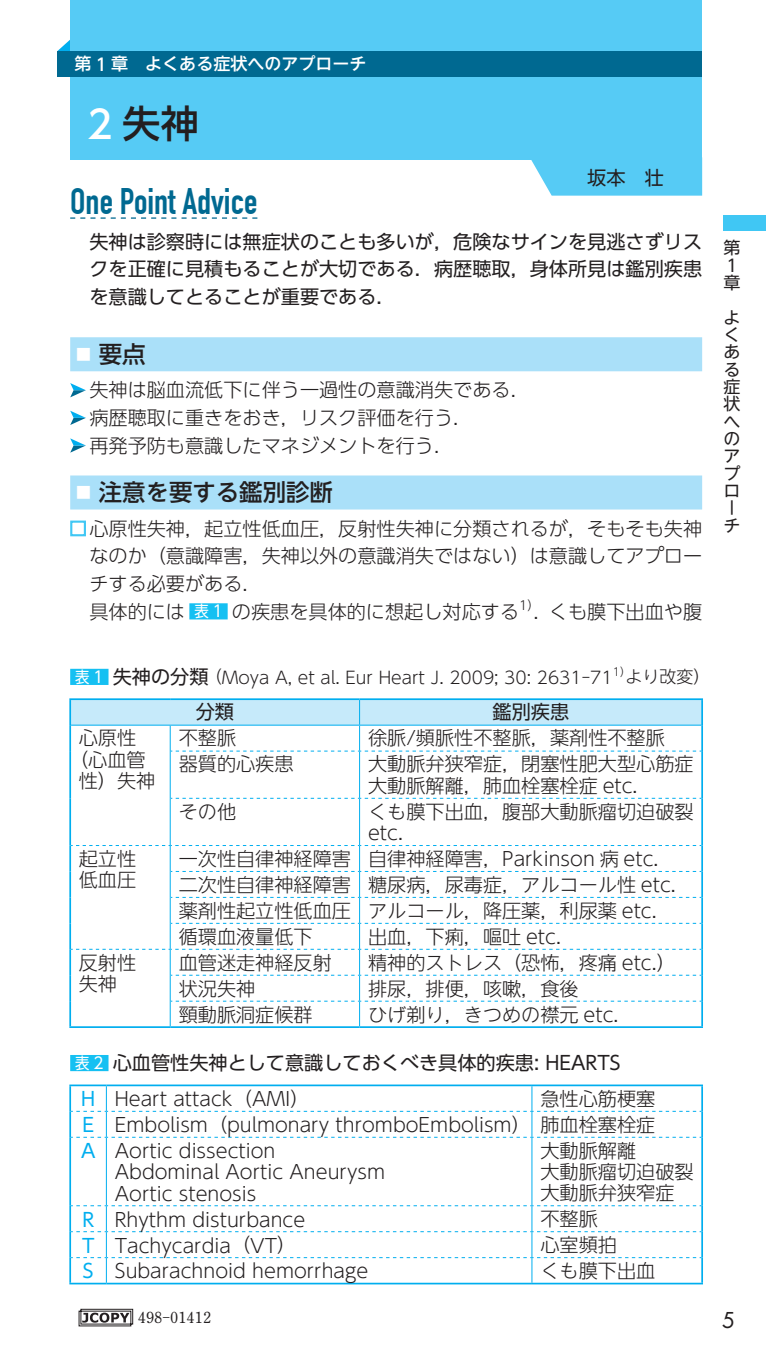
<style>
.page{position:relative;width:766px;height:1361px;background:#fff}
.page>*{position:absolute;margin:0;border:0;box-sizing:border-box;transform-origin:0 0}
.t1{font:500 38.4px "UD Shin Go Pr 6";color:#231f20}
.t2{font:700 36px "DIN Condensed";color:#006991}
.t3{font:500 23.4px "UD Shin Go Pr 6";color:#231f20}
.t4{font:21.3px "Futura Std";color:#231f20}
.t5{font:300 19.2px/21.3px "UD Shin Go Pr 6";color:#231f20}
.t6{font:19.2px/27.6px "UD Shin Go Pr 6";color:#231f20;text-align:justify}
.t7{font:19.2px "Ntoday Std Light KS";color:#231f20}
.t8{font:300 17.1px "UD Shin Go Pr 6";color:#231f20}
.t9{font:17.1px "Ntoday Std Medium KS";color:#fff}
.t10{font:17.1px/17.4px "Ntoday Std Regular KS";color:#231f20;text-align:justify}
.t11{font:17.1px/17.4px "UD Shin Go Pr 6";color:#231f20}
.t12{font:15.9px "UD Shin Go C Oniz Pr 6";color:#fff}
.t13{font:700 15.3px "Futo Min A101 Pr 6";color:#231f20}
.s1{font-family:"UD Shin Go Pr 6";font-weight:500}
.s2{color:#fff}
.s3{font-family:"Ryumin Pr 6";font-weight:400;font-size:15px;color:#fff}
.s4{font-family:"Ntoday Std Medium KS";font-weight:400}
.s5{font-family:"UD Shin Go C Oniz Pr 6";font-weight:400;font-size:15.9px;color:#fff}
.s6{font-weight:400;font-size:19.2px}
.s7{font-family:"Ntoday Std Light KS";font-weight:400}
.s8{font-family:"UD Shin Go Pr 6";font-weight:300}
.s9{color:#00aeef}
.s10{font-weight:300}
.s11{font-weight:400;color:#00aeef}
</style>
<div class="page">
<div style="left:70px;top:337px;width:632px;height:34px;background:#aae0f9"></div>
<div style="left:70px;top:475px;width:632px;height:34px;background:#aae0f9"></div>
<div style="left:189px;top:603px;width:38px;height:16px;background:#15c0f2"></div>
<svg style="left:70px;top:383px;width:16px;height:14px"></svg>
<svg style="left:70px;top:411px;width:16px;height:14px"></svg>
<svg style="left:70px;top:438px;width:16px;height:15px"></svg>
<div style="left:70px;top:520px;width:16px;height:16px;border:2px solid #40c7f4"></div>
<div style="left:723px;top:215px;width:42px;height:16px;background:#40c7f4"></div>
<svg style="left:78px;top:1308px;width:55px;height:18px"></svg>
<svg style="left:529px;top:159px;width:173px;height:37px;background:#63cff5"></svg>
<svg style="left:57px;top:40px;width:13px;height:11px"></svg>
<div style="left:70px;top:0;width:632px;height:159px;background:#56cbf5"></div>
<div style="left:57px;top:51px;width:645px;height:26px;background:#006991"></div>
<svg style="left:70px;top:217px;width:187px;height:2px"></svg>
<hr style="left:69px;top:698px;width:101px;height:2px;background:#00aeef">
<hr style="left:170px;top:698px;width:189px;height:2px;background:#00aeef">
<hr style="left:359px;top:698px;width:343px;height:2px;background:#00aeef">
<hr style="left:69px;top:1026px;width:101px;height:2px;background:#00aeef">
<hr style="left:170px;top:1026px;width:189px;height:2px;background:#00aeef">
<hr style="left:359px;top:1026px;width:343px;height:2px;background:#00aeef">
<hr style="left:69px;top:700px;width:2px;height:25px;background:#00aeef">
<hr style="left:69px;top:725px;width:2px;height:26px;background:#00aeef">
<hr style="left:69px;top:751px;width:2px;height:47px;background:#00aeef">
<hr style="left:701px;top:751px;width:1px;height:47px;background:#00aeef">
<hr style="left:69px;top:798px;width:2px;height:47px;background:#00aeef">
<hr style="left:701px;top:798px;width:1px;height:47px;background:#00aeef">
<hr style="left:69px;top:845px;width:2px;height:26px;background:#00aeef">
<hr style="left:69px;top:871px;width:2px;height:26px;background:#00aeef">
<hr style="left:69px;top:897px;width:2px;height:26px;background:#00aeef">
<hr style="left:69px;top:923px;width:2px;height:26px;background:#00aeef">
<hr style="left:69px;top:949px;width:2px;height:26px;background:#00aeef">
<hr style="left:69px;top:975px;width:2px;height:26px;background:#00aeef">
<hr style="left:69px;top:1001px;width:2px;height:25px;background:#00aeef">
<hr style="left:170px;top:751px;width:1px;height:47px;background:#00aeef">
<hr style="left:359px;top:751px;width:1px;height:47px;background:#00aeef">
<hr style="left:170px;top:798px;width:1px;height:47px;background:#00aeef">
<hr style="left:359px;top:799px;width:1px;height:46px;background:#00aeef">
<svg style="left:70px;top:699px;width:632px;height:52px"></svg>
<svg style="left:171px;top:798px;width:530px;height:1px"></svg>
<svg style="left:71px;top:845px;width:631px;height:181px"></svg>
<div style="left:70px;top:669px;width:38px;height:16px;background:#15c0f2"></div>
<hr style="left:69px;top:1084px;width:37px;height:2px;background:#00aeef">
<hr style="left:106px;top:1084px;width:425px;height:2px;background:#00aeef">
<hr style="left:531px;top:1084px;width:171px;height:2px;background:#00aeef">
<hr style="left:69px;top:1282px;width:37px;height:2px;background:#00aeef">
<hr style="left:106px;top:1282px;width:425px;height:2px;background:#00aeef">
<hr style="left:531px;top:1282px;width:171px;height:2px;background:#00aeef">
<hr style="left:69px;top:1086px;width:2px;height:25px;background:#00aeef">
<hr style="left:69px;top:1111px;width:2px;height:26px;background:#00aeef">
<hr style="left:69px;top:1137px;width:2px;height:68px;background:#00aeef">
<hr style="left:701px;top:1137px;width:1px;height:68px;background:#00aeef">
<hr style="left:69px;top:1205px;width:2px;height:26px;background:#00aeef">
<hr style="left:69px;top:1231px;width:2px;height:26px;background:#00aeef">
<hr style="left:69px;top:1257px;width:2px;height:25px;background:#00aeef">
<hr style="left:106px;top:1137px;width:1px;height:68px;background:#00aeef">
<hr style="left:531px;top:1137px;width:1px;height:68px;background:#00aeef">
<svg style="left:71px;top:1086px;width:631px;height:51px"></svg>
<svg style="left:71px;top:1205px;width:631px;height:77px"></svg>
<div style="left:70px;top:1055px;width:38px;height:16px;background:#15c0f2"></div>
<p class="t9" style="left:74px;top:51px;width:293px"><span class="s1">第 1 章　</span>よくある<span class="s1">症状</span>へのアプローチ</p>
<h1 class="t1" style="left:87px;top:92px;width:113px"><span class="s2">2</span> 失神</h1>
<p class="t6" style="left:587px;top:163px;width:78px">坂本　壮</p>
<h2 class="t2" style="left:70px;top:180px;width:189px">One Point Advice</h2>
<p class="t6" style="left:89px;top:227px;width:614px">失神は診察時には無症状のことも多いが，危険なサインを見逃さずリスクを正確に見積もることが大切である．病歴聴取，身体所見は鑑別疾患を意識してとることが重要である．</p>
<p class="t3" style="left:76px;top:335px;width:71px"><span class="s3">■</span> 要点</p>
<p class="t5" style="left:89px;top:376px;width:442px;line-height:27.6px">失神は脳血流低下に伴う一過性の意識消失である．病歴聴取に重きをおき，リスク評価を行う．<br>再発予防も意識したマネジメントを行う．</p>
<p class="t3" style="left:76px;top:473px;width:258px"><span class="s3">■</span> 注意<span class="s4">を</span>要<span class="s4">する</span>鑑別診断</p>
<p class="t5" style="left:89px;top:514px;width:614px;line-height:27.6px">心原性失神，起立性低血圧，反射性失神に分類されるが，そもそも失神なのか（意識障害，失神以外の意識消失ではない）は意識してアプローチする必要がある．<br>具体的には<span class="s5">表 1</span> の疾患を具体的に想起し対応する<sup>1）</sup>．くも膜下出血や腹</p>
<p class="t8" style="left:113px;top:663px;width:599px"><span class="s6">失神の分類</span>（Moya A, et al. Eur Heart J. 2009; 30： 2631︲71<sup>1）</sup><span class="s7">より</span>改変）</p>
<p class="t6" style="left:196px;top:698px;width:40px">分類</p>
<p class="t6" style="left:492px;top:698px;width:78px">鑑別疾患</p>
<p class="t5" style="left:69px;top:727px;width:88px;text-align:center">心原性<br>（心血管性）失神</p>
<p class="t5" style="left:179px;top:727px;width:59px">不整脈</p>
<p class="t5" style="left:368px;top:727px;width:298px">徐脈⊘頻脈性不整脈，薬剤性不整脈</p>
<p class="t12" style="left:75px;top:664px;width:30px">表1</p>
<p class="t5" style="left:179px;top:753px;width:116px">器質的心疾患</p>
<p class="t5" style="left:368px;top:753px;width:327px">大動脈弁狭窄症，閉塞性肥大型心筋症大動脈解離，肺血栓塞栓症 etc.</p>
<p class="t7" style="left:179px;top:797px;width:59px">その<span class="s8">他</span></p>
<p class="t5" style="left:368px;top:799px;width:327px"><span class="s7">くも</span>膜下出血，腹部大動脈瘤切迫破裂etc.</p>
<p class="t5" style="left:79px;top:847px;width:59px">起立性低血圧</p>
<p class="t5" style="left:179px;top:845px;width:498px;line-height:25.8px">一次性自律神経障害 自律神経障害，Parkinson 病 etc.二次性自律神経障害 糖尿病，尿毒症，<span class="s7">アルコール</span>性 etc.薬剤性起立性低血圧 <span class="s7">アルコール</span>，降圧薬，利尿薬 etc.循環血液量低下</p>
<p class="t5" style="left:368px;top:925px;width:194px">出血，下痢，嘔吐 etc.</p>
<p class="t5" style="left:79px;top:951px;width:59px">反射性失神</p>
<p class="t5" style="left:179px;top:951px;width:155px">血管迷走神経反射</p>
<p class="t5" style="left:368px;top:951px;width:309px">精神的<span class="s7">ストレス</span>（恐怖，疼痛 etc.）</p>
<p class="t5" style="left:179px;top:977px;width:78px">状況失神</p>
<p class="t5" style="left:368px;top:977px;width:212px">排尿，排便，咳嗽，食後</p>
<p class="t5" style="left:179px;top:1003px;width:135px">頸動脈洞症候群</p>
<p class="t5" style="left:368px;top:1003px;width:252px"><span class="s7">ひげ</span>剃<span class="s7">り</span>，<span class="s7">きつめの</span>襟元 etc.</p>
<p class="t6" style="left:81px;top:1044px;width:540px;line-height:36px;text-indent:31px">心血管性失神として意識しておくべき具体的疾患： HEARTS<br><span class="s9">H</span> <span class="s10">Heart attack（AMI）</span></p>
<p class="t12" style="left:75px;top:1050px;width:30px">表2</p>
<p class="t5" style="left:81px;top:1084px;width:575px;line-height:26.1px;text-align:justify;text-indent:459px">急性心筋梗塞<span class="s11">E</span> Embolism（pulmonary thromboEmbolism）肺血栓塞栓症<span class="s11">A</span> Aortic dissection</p>
<p class="t5" style="left:115px;top:1160px;width:272px">Abdominal Aortic Aneurysm<br>Aortic stenosis</p>
<p class="t5" style="left:540px;top:1139px;width:155px">大動脈解離<br>大動脈瘤切迫破裂大動脈弁狭窄症</p>
<p class="t5" style="left:82px;top:1208px;width:224px"><span class="s11">R</span> Rhythm disturbance</p>
<p class="t5" style="left:540px;top:1207px;width:59px">不整脈</p>
<p class="t5" style="left:82px;top:1234px;width:216px"><span class="s11">T</span> Tachycardia（VT）</p>
<p class="t5" style="left:540px;top:1233px;width:78px">心室頻拍</p>
<p class="t5" style="left:83px;top:1260px;width:287px"><span class="s11">S</span> Subarachnoid hemorrhage</p>
<p class="t5" style="left:540px;top:1259px;width:116px"><span class="s7">くも</span>膜下出血</p>
<p class="t13" style="left:138px;top:1305px;width:75px">498-01412</p>
<p class="t11" style="left:723px;top:238px;width:18px">第<br>1章</p>
<p class="t10" style="left:723px;top:307px;width:17px">よくある</p>
<p class="t11" style="left:723px;top:377px;width:18px">症状</p>
<p class="t10" style="left:723px;top:411px;width:18px;text-align:left">へのアプローチ</p>
<p class="t4" style="left:722px;top:1306px;width:15px">5</p>
</div>
